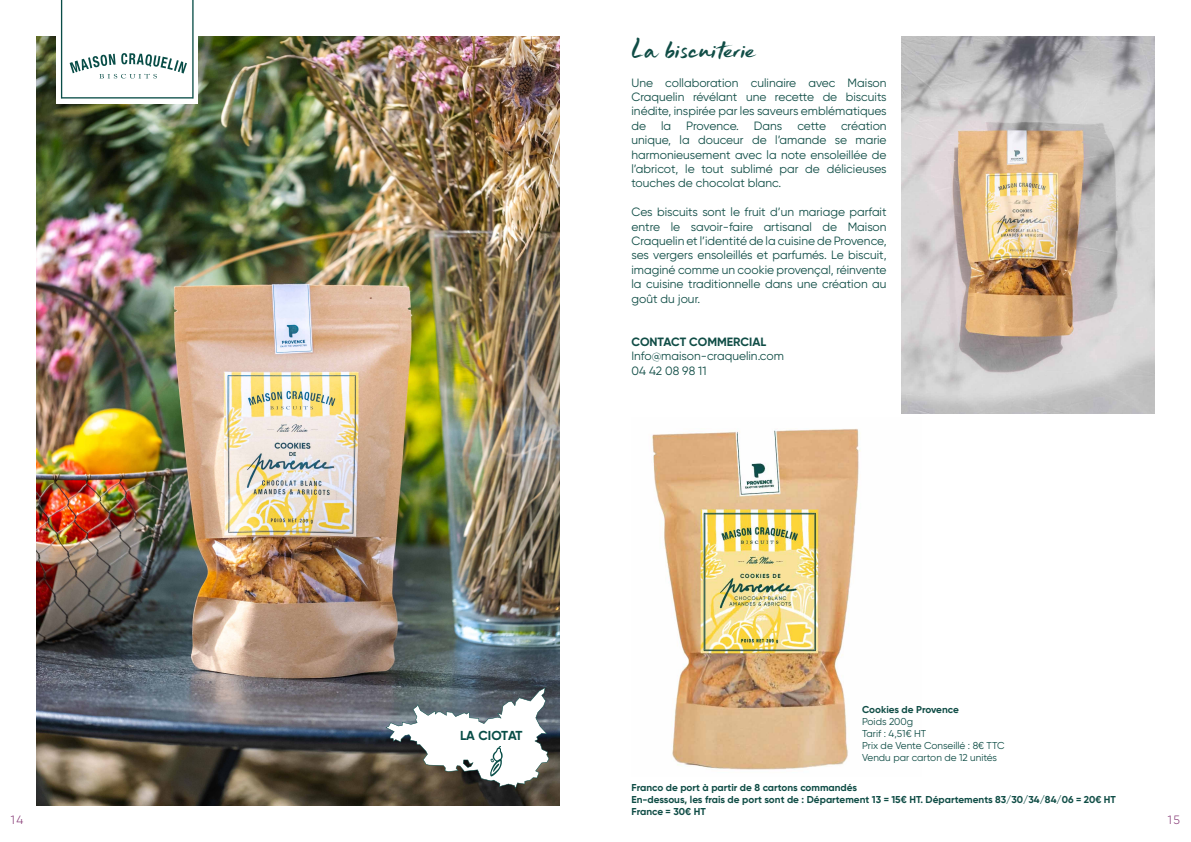
<style>
.page{position:relative;width:1191px;height:842px;background:#fff}
.page>*{position:absolute;margin:0;border:0;box-sizing:border-box;transform-origin:0 0}
.t1{font:29px "Just Wright";color:#104d46}
.t2{font:700 13px "Gilroy";color:#084d47}
.t3{font:12px/14.4px "Gilroy";color:#104d46;text-align:justify}
.t4{font:700 12px "Gilroy";color:#104d46}
.t5{font:300 12px "Gilroy";color:#7d2b6b}
.t6{font:700 10px/12px "Gilroy";color:#104d46}
.t7{font:10px/12px "Gilroy";color:#104d46}
</style>
<div class="page">
<img style="left:36px;top:36px;width:523px;height:770px">
<div style="left:57px;top:0;width:141px;height:104px;background:#fff"></div>
<svg style="left:61px;top:0;width:133px;height:99px"></svg>
<svg style="left:386px;top:687px;width:163px;height:101px"></svg>
<img style="left:901px;top:36px;width:254px;height:378px">
<img style="left:652px;top:428px;width:209px;height:342px">
<h1 class="t1" style="left:631px;top:30px;width:124px">La biscuiterie</h1>
<p class="t3" style="left:631px;top:75px;width:257px">Une collaboration culinaire avec Maison Craquelin révélant une recette de biscuits inédite, inspirée par les saveurs emblématiques de la Provence. Dans cette création unique, la douceur de l’amande se marie harmonieusement avec la note ensoleillée de l’abricot, le tout sublimé par de délicieuses touches de chocolat blanc.</p>
<p class="t3" style="left:631px;top:205px;width:257px">Ces biscuits sont le fruit d’un mariage parfait entre le savoir-faire artisanal de Maison Craquelin et l’identité de la cuisine de Provence, ses vergers ensoleillés et parfumés. Le biscuit, imaginé comme un cookie provençal, réinvente la cuisine traditionnelle dans une création au goût du jour.</p>
<p class="t4" style="left:631px;top:334px;width:136px">CONTACT COMMERCIAL</p>
<p class="t3" style="left:631px;top:349px;width:154px">Info@maison-craquelin.com<br>04 42 08 98 11</p>
<p class="t6" style="left:862px;top:703px;width:98px">Cookies de Provence</p>
<p class="t7" style="left:862px;top:715px;width:144px">Poids 200g<br>Tarif : 4,51€ HT<br>Prix de Vente Conseillé : 8€ TTC<br>Vendu par carton de 12 unités</p>
<p class="t6" style="left:631px;top:782px;width:486px">Franco de port à partir de 8 cartons commandés<br>En-dessous, les frais de port sont de : Département 13 = 15€ HT. Départements 83/30/34/84/06 = 20€ HT<br>France = 30€ HT</p>
<p class="t2" style="left:460px;top:727px;width:64px">LA CIOTAT</p>
<p class="t5" style="left:11px;top:812px;width:14px">14</p>
<p class="t5" style="left:1168px;top:812px;width:14px">15</p>
</div>
